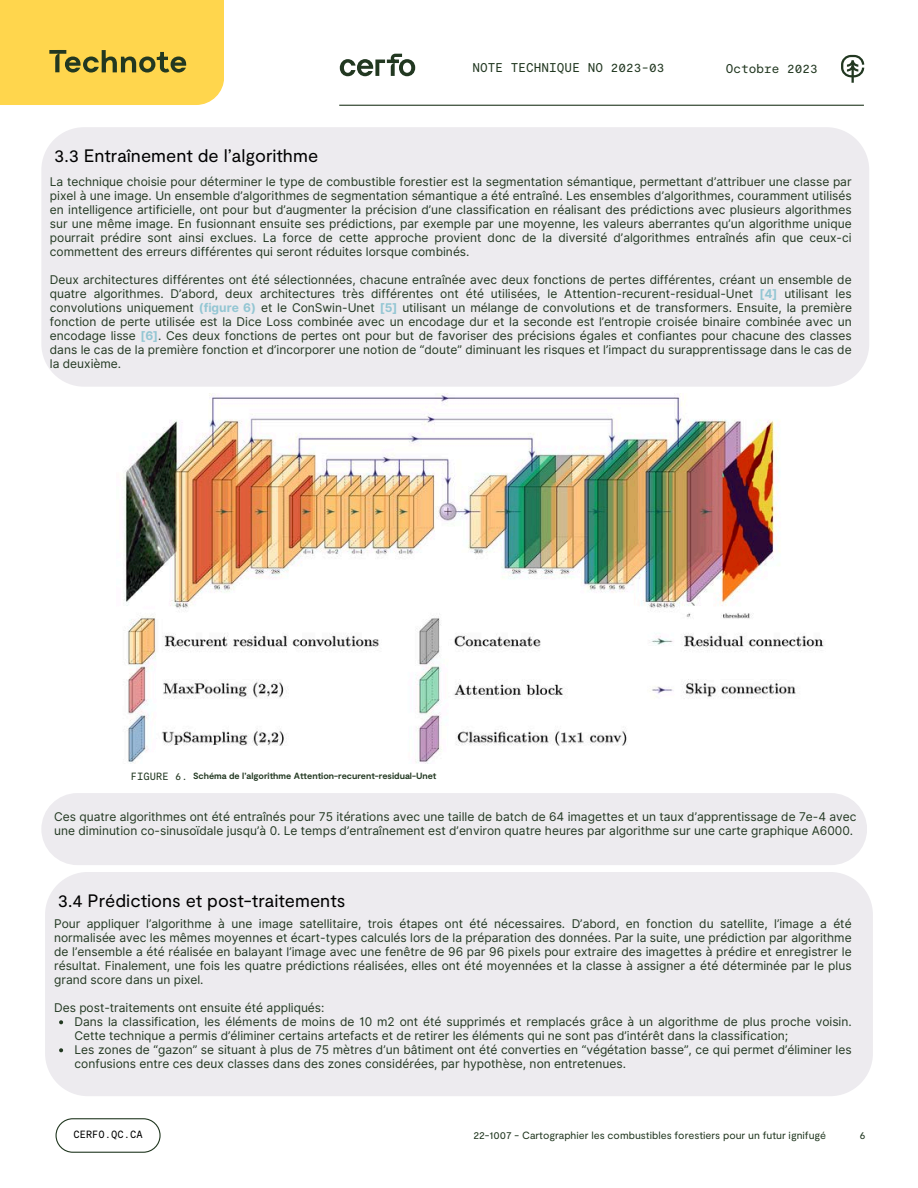
<style>
.page{position:relative;width:918px;height:1188px;background:#fff}
.page>*{position:absolute;margin:0;border:0;box-sizing:border-box;transform-origin:0 0}
.t1{font:18px "Moderat";color:#000}
.t2{font:12.75px "Moderat Mono Regular";color:#223821}
.t3{font:12px/14px "Inter";color:#223821}
.t4{font:10.5px "Moderat";color:#223821}
.t5{font:10.5px "Moderat Mono Regular";color:#000}
.t6{font:10.5px "Moderat Mono Regular";letter-spacing:.005em;color:#223821}
.t7{font:700 9px "Moderat";color:#223821}
.s1{font-weight:700;color:#93c6d3}
</style>
<div class="page">
<svg style="left:56px;top:1118px;width:104px;height:35px"></svg>
<svg style="left:0;top:0;width:223px;height:105px;background:#f3ce4b"></svg>
<svg style="left:340px;top:54px;width:75px;height:22px"></svg>
<svg style="left:841px;top:55px;width:23px;height:28px"></svg>
<hr style="left:339px;top:105px;width:525px;height:1px;background:#223821">
<div style="left:41px;top:793px;width:826px;height:72px;background:#edebef;border-radius:36px"></div>
<div style="left:41px;top:127px;width:828px;height:260px;background:#edebef"></div>
<img style="left:123px;top:393px;width:701px;height:370px">
<div style="left:45px;top:872px;width:828px;height:224px;background:#edebef"></div>
<svg style="left:59px;top:1020px;width:4px;height:4px"></svg>
<svg style="left:59px;top:1048px;width:4px;height:4px"></svg>
<p class="t1" style="left:54px;top:144px;width:266px">3.3 Entraînement de l’algorithme</p>
<p class="t2" style="left:473px;top:60px;width:193px">NOTE TECHNIQUE NO 2023-03</p>
<h2 class="t2" style="left:726px;top:60px;width:93px">Octobre 2023</h2>
<p class="t3" style="left:50px;top:175px;width:803px;text-align:justify">La technique choisie pour déterminer le type de combustible forestier est la segmentation sémantique, permettant d’attribuer une classe par pixel à une image. Un ensemble d’algorithmes de segmentation sémantique a été entraîné. Les ensembles d’algorithmes, couramment utilisés en intelligence artificielle, ont pour but d’augmenter la précision d’une classification en réalisant des prédictions avec plusieurs algorithmes sur une même image. En fusionnant ensuite ses prédictions, par exemple par une moyenne, les valeurs aberrantes qu’un algorithme unique pourrait prédire sont ainsi exclues. La force de cette approche provient donc de la diversité d’algorithmes entraînés afin que ceux-ci commettent des erreurs différentes qui seront réduites lorsque combinés.</p>
<h5 class="t3" style="left:50px;top:273px;width:804px;text-align:justify">Deux architectures différentes ont été sélectionnées, chacune entraînée avec deux fonctions de pertes différentes, créant un ensemble de quatre algorithmes. D’abord, deux architectures très différentes ont été utilisées, le Attention-recurent-residual-Unet <span class="s1">[4]</span> utilisant les convolutions uniquement <span class="s1">(figure 6)</span> et le ConSwin-Unet <span class="s1">[5]</span> utilisant un mélange de convolutions et de transformers. Ensuite, la première fonction de perte utilisée est la Dice Loss combinée avec un encodage dur et la seconde est l’entropie croisée binaire combinée avec un encodage lisse <span class="s1">[6]</span>. Ces deux fonctions de pertes ont pour but de favoriser des précisions égales et confiantes pour chacune des classes dans le cas de la première fonction et d’incorporer une notion de “doute” diminuant les risques et l’impact du surapprentissage dans le cas de la deuxième.</h5>
<h1 class="t6" style="left:131px;top:769px;width:59px">FIGURE 6.</h1>
<h4 class="t7" style="left:193px;top:770px;width:245px">Schéma de l’algorithme Attention-recurent-residual-Unet</h4>
<h4 class="t3" style="left:54px;top:810px;width:804px">Ces quatre algorithmes ont été entraînés pour 75 itérations avec une taille de batch de 64 imagettes et un taux d’apprentissage de 7e-4 avec une diminution co-sinusoïdale jusqu’à 0. Le temps d’entraînement est d’environ quatre heures par algorithme sur une carte graphique A6000.</h4>
<p class="t1" style="left:58px;top:889px;width:289px">3.4 Prédictions et post-traitements</p>
<h4 class="t3" style="left:54px;top:917px;width:799px;text-align:justify">Pour appliquer l’algorithme à une image satellitaire, trois étapes ont été nécessaires. D’abord, en fonction du satellite, l’image a été normalisée avec les mêmes moyennes et écart-types calculés lors de la préparation des données. Par la suite, une prédiction par algorithme de l’ensemble a été réalisée en balayant l’image avec une fenêtre de 96 par 96 pixels pour extraire des imagettes à prédire et enregistrer le résultat. Finalement, une fois les quatre prédictions réalisées, elles ont été moyennées et la classe à assigner a été déterminée par le plus grand score dans un pixel.</h4>
<h1 class="t3" style="left:54px;top:1001px;width:272px">Des post-traitements ont ensuite été appliqués:</h1>
<h4 class="t3" style="left:74px;top:1015px;width:779px">Dans la classification, les éléments de moins de 10 m2 ont été supprimés et remplacés grâce à un algorithme de plus proche voisin.<br>Cette technique a permis d’éliminer certains artefacts et de retirer les éléments qui ne sont pas d’intérêt dans la classification;</h4>
<h4 class="t3" style="left:74px;top:1043px;width:779px">Les zones de “gazon” se situant à plus de 75 mètres d’un bâtiment ont été converties en “végétation basse”, ce qui permet d’éliminer les confusions entre ces deux classes dans des zones considérées, par hypothèse, non entretenues.</h4>
<p class="t5" style="left:73px;top:1128px;width:71px">CERFO.QC.CA</p>
<p class="t4" style="left:473px;top:1128px;width:354px">22-1007 - Cartographier les combustibles forestiers pour un futur ignifugé</p>
<h3 class="t6" style="left:859px;top:1128px;width:8px">6</h3>
</div>
